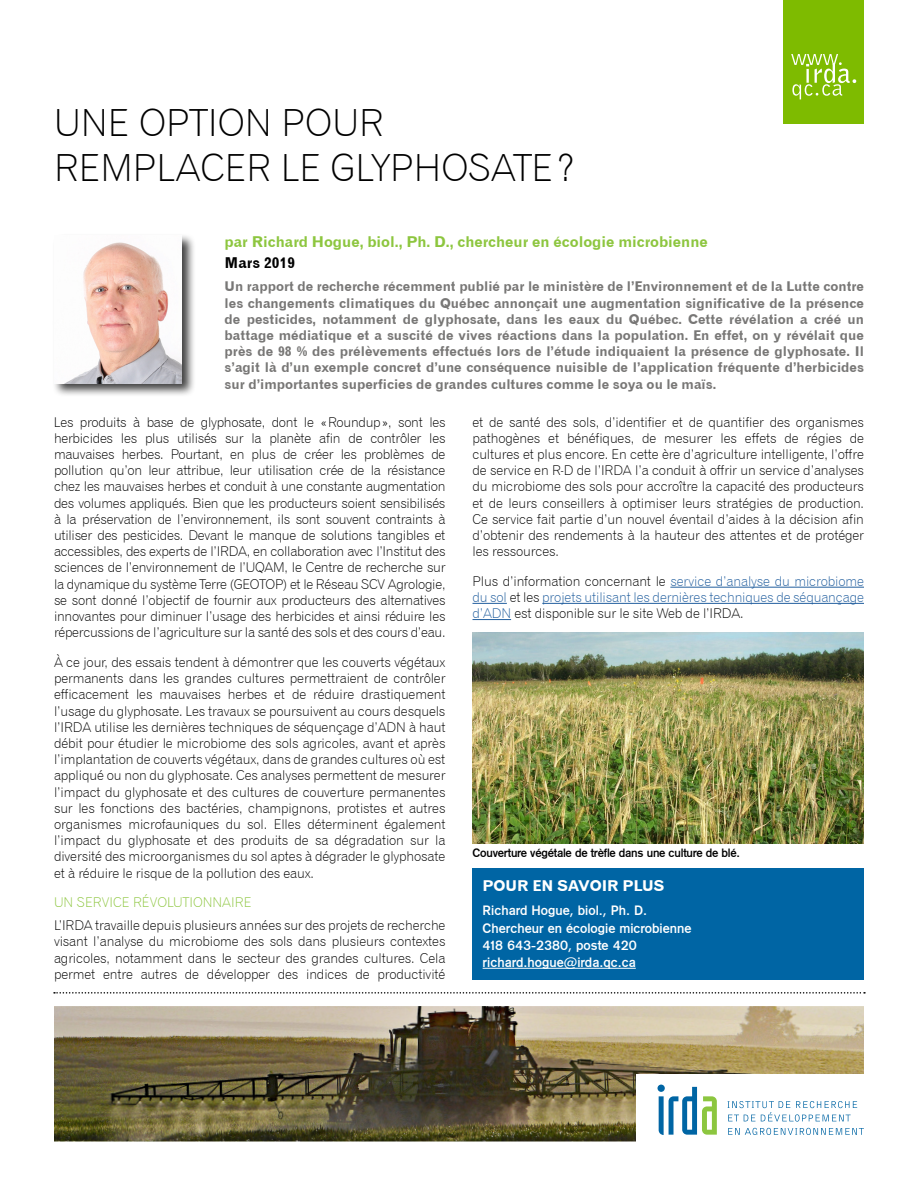
<style>
.page{position:relative;width:918px;height:1188px;background:#fff}
.page>*{position:absolute;margin:0;border:0;box-sizing:border-box;transform-origin:0 0}
.t1{font:37.5px/45px "Gothic 720 BT Light B";color:#000}
.t2{font:15px "Gothic 720 BT Bold B";color:#8dc63f}
.t3{font:15px "Gothic 720 BT Bold B";color:#fff}
.t4{font:15px "Gothic 720 BT Bold B";color:#000}
.t5{font:13.5px/16.2px "Gothic 720 BT Light B";letter-spacing:-.01em;color:#000;text-align:justify}
.t6{font:13.5px/16.2px "Gothic 720 BT Bold B";color:#787776;text-align:justify}
.t7{font:13.5px/16.2px "Gothic 720 BT Light B";letter-spacing:-.01em;color:#215e9e;text-align:justify}
.t8{font:13.5px/17.2px "Gothic 725 BT Bold A";color:#fff}
.t9{font:13.5px "Gothic 720 BT Light B";color:#8dc63f}
.t10{font:12px "Gothic 725 BT Bold A";letter-spacing:-.02em;color:#000}
.s1{color:#000}
</style>
<div class="page">
<div style="left:52px;top:234px;width:144px;height:164px;background:#000;opacity:.75"></div>
<img style="left:54px;top:235px;width:127px;height:148px">
<hr style="left:670px;top:587px;width:194px;height:1px;background:#215e9e">
<hr style="left:472px;top:603px;width:35px;height:1px;background:#215e9e">
<hr style="left:542px;top:603px;width:322px;height:1px;background:#215e9e">
<hr style="left:472px;top:619px;width:39px;height:1px;background:#215e9e">
<img style="left:54px;top:1006px;width:810px;height:136px">
<svg style="left:54px;top:992px;width:811px;height:2px"></svg>
<div style="left:636px;top:1074px;width:228px;height:72px;background:#fff"></div>
<svg style="left:659px;top:1087px;width:58px;height:48px"></svg>
<div style="left:658px;top:1085px;width:7px;height:7px;background:#0065a4;border-radius:50%"></div>
<svg style="left:728px;top:1101px;width:129px;height:21px"></svg>
<svg style="left:728px;top:1128px;width:136px;height:7px"></svg>
<div style="left:472px;top:868px;width:392px;height:112px;background:#0065a4"></div>
<hr style="left:483px;top:968px;width:153px;height:1px;background:#fff">
<img style="left:472px;top:633px;width:392px;height:211px">
<div style="left:783px;top:0;width:81px;height:124px;background:#7ebb00"></div>
<svg style="left:791px;top:54px;width:65px;height:45px"></svg>
<h1 class="t1" style="left:54px;top:100px;width:521px">UNE OPTION POUR<br>REMPLACER LE GLYPHOSATE?</h1>
<p class="t2" style="left:225px;top:232px;width:485px">par Richard Hogue, biol., Ph. D., chercheur en écologie microbienne</p>
<p class="t4" style="left:225px;top:254px;width:72px">Mars 2019</p>
<p class="t6" style="left:225px;top:278px;width:641px">Un rapport de recherche récemment publié par le ministère de l’Environnement et de la Lutte contre les changements climatiques du Québec annonçait une augmentation significative de la présence de pesticides, notamment de glyphosate, dans les eaux du Québec. Cette révélation a créé un battage médiatique et a suscité de vives réactions dans la population. En effet, on y révélait que près de 98 % des prélèvements effectués lors de l’étude indiquaient la présence de glyphosate. Il s’agit là d’un exemple concret d’une conséquence nuisible de l’application fréquente d’herbicides sur d’importantes superficies de grandes cultures comme le soya ou le maïs.</p>
<p class="t5" style="left:54px;top:414px;width:393px">Les produits à base de glyphosate, dont le «Roundup», sont les herbicides les plus utilisés sur la planète afin de contrôler les mauvaises herbes. Pourtant, en plus de créer les problèmes de pollution qu’on leur attribue, leur utilisation crée de la résistance chez les mauvaises herbes et conduit à une constante augmentation des volumes appliqués. Bien que les producteurs soient sensibilisés à la préservation de l’environnement, ils sont souvent contraints à utiliser des pesticides. Devant le manque de solutions tangibles et accessibles, des experts de l’IRDA, en collaboration avec l’Institut des sciences de l’environnement de l’UQAM, le Centre de recherche sur la dynamique du système Terre (GEOTOP) et le Réseau SCV Agrologie, se sont donné l’objectif de fournir aux producteurs des alternatives innovantes pour diminuer l’usage des herbicides et ainsi réduire les répercussions de l’agriculture sur la santé des sols et des cours d’eau.</p>
<p class="t5" style="left:54px;top:654px;width:393px">À ce jour, des essais tendent à démontrer que les couverts végétaux permanents dans les grandes cultures permettraient de contrôler efficacement les mauvaises herbes et de réduire drastiquement l’usage du glyphosate. Les travaux se poursuivent au cours desquels l’IRDA utilise les dernières techniques de séquençage d’ADN à haut débit pour étudier le microbiome des sols agricoles, avant et après l’implantation de couverts végétaux, dans de grandes cultures où est appliqué ou non du glyphosate. Ces analyses permettent de mesurer l’impact du glyphosate et des cultures de couverture permanentes sur les fonctions des bactéries, champignons, protistes et autres organismes microfauniques du sol. Elles déterminent également l’impact du glyphosate et des produits de sa dégradation sur la diversité des microorganismes du sol aptes à dégrader le glyphosate et à réduire le risque de la pollution des eaux.</p>
<p class="t9" style="left:54px;top:894px;width:199px">UN SERVICE RÉVOLUTIONNAIRE</p>
<p class="t5" style="left:54px;top:917px;width:393px">L’IRDA travaille depuis plusieurs années sur des projets de recherche visant l’analyse du microbiome des sols dans plusieurs contextes agricoles, notamment dans le secteur des grandes cultures. Cela permet entre autres de développer des indices de productivité</p>
<p class="t5" style="left:472px;top:414px;width:393px">et de santé des sols, d’identifier et de quantifier des organismes pathogènes et bénéfiques, de mesurer les effets de régies de cultures et plus encore. En cette ère d’agriculture intelligente, l’offre de service en R-D de l’IRDA l’a conduit à offrir un service d’analyses du microbiome des sols pour accroître la capacité des producteurs et de leurs conseillers à optimiser leurs stratégies de production.<br>Ce service fait partie d’un nouvel éventail d’aides à la décision afin d’obtenir des rendements à la hauteur des attentes et de protéger les ressources.</p>
<p class="t7" style="left:472px;top:573px;width:393px"><span class="s1">Plus d’information concernant le</span> service d’analyse du microbiome du sol <span class="s1">et les</span> projets utilisant les dernières techniques de séquançage d’ADN <span class="s1">est disponible sur le site Web de l’IRDA.</span></p>
<p class="t10" style="left:472px;top:846px;width:269px">Couverture végétale de trèfle dans une culture de blé.</p>
<p class="t3" style="left:483px;top:877px;width:183px">POUR EN SAVOIR PLUS</p>
<p class="t8" style="left:483px;top:902px;width:210px">Richard Hogue, biol., Ph. D.<br>Chercheur en écologie microbienne<br>418 643-2380, poste 420 richard.hogue@irda.qc.ca</p>
</div>
